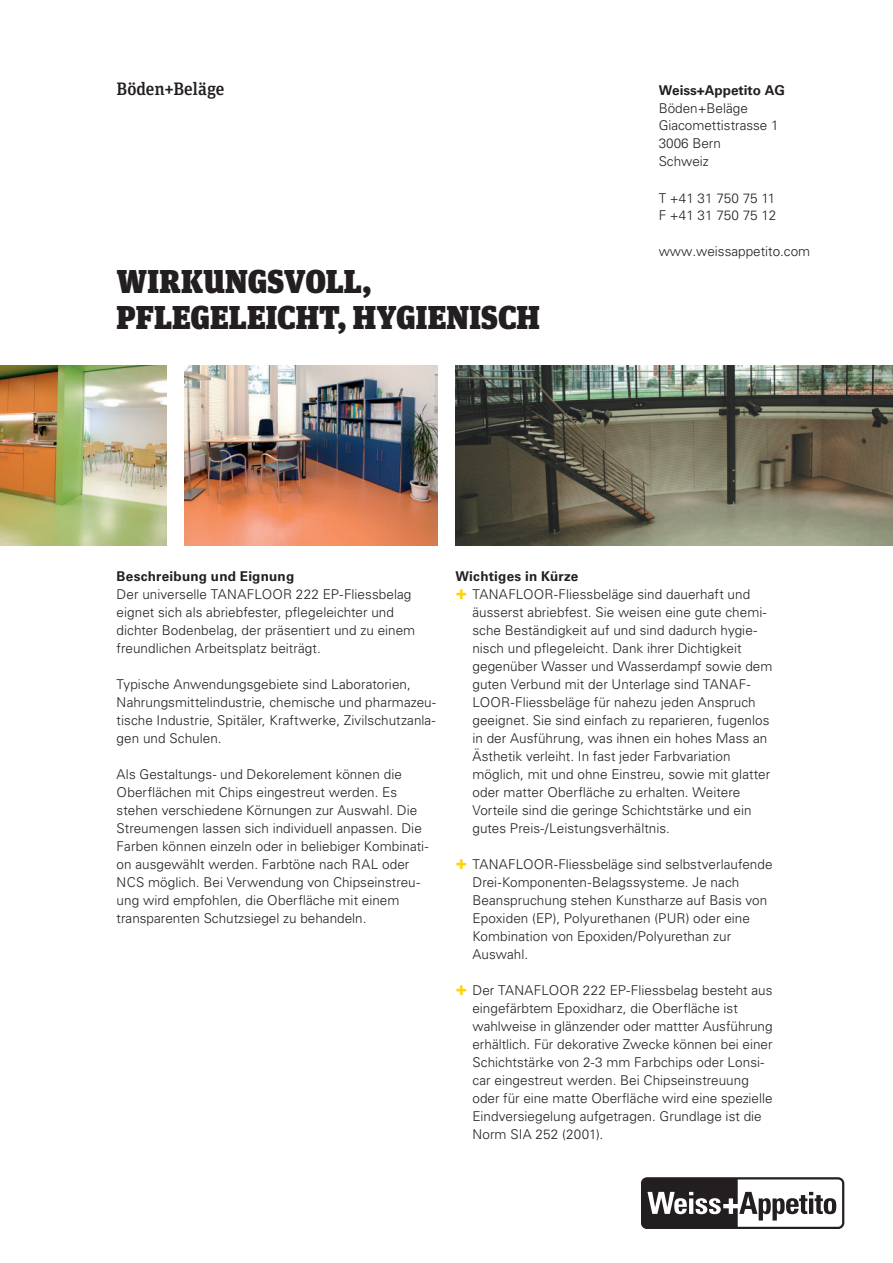
<style>
.page{position:relative;width:893px;height:1263px;background:#fff}
.page>*{position:absolute;margin:0;border:0;box-sizing:border-box;transform-origin:0 0}
.t1{font:900 33px/36px "Unit Slab OT";color:#231f20}
.t2{font:500 18px "Unit Slab OT";letter-spacing:-.005em;color:#231f20}
.t3{font:300 13.5px/18px "Univers LT Std";letter-spacing:.005em;color:#231f20}
.t4{font:700 13.5px "Univers LT Std";letter-spacing:.015em;color:#231f20}
.s1{font-weight:900;font-size:18px;color:#fed503}
</style>
<div class="page">
<img style="left:0;top:365px;width:167px;height:180px">
<img style="left:184px;top:365px;width:254px;height:180px">
<img style="left:455px;top:365px;width:438px;height:180px">
<svg style="left:641px;top:1177px;width:203px;height:52px"></svg>
<h2 class="t2" style="left:117px;top:82px;width:109px">Böden+Beläge</h2>
<h1 class="t1" style="left:117px;top:265px;width:425px">WIRKUNGSVOLL,<br>PFLEGELEICHT, HYGIENISCH</h1>
<p class="t4" style="left:659px;top:85px;width:128px">Weiss+Appetito AG</p>
<p class="t3" style="left:659px;top:100px;width:122px;line-height:17.5px">Böden+Beläge<br>Giacomettistrasse 1<br>3006 Bern<br>Schweiz</p>
<p class="t3" style="left:659px;top:189px;width:119px">T +41 31 750 75 11<br>F +41 31 750 75 12</p>
<p class="t3" style="left:659px;top:242px;width:153px">www.weissappetito.com</p>
<p class="t4" style="left:117px;top:571px;width:179px">Beschreibung und Eignung</p>
<p class="t4" style="left:455px;top:571px;width:124px">Wichtiges in Kürze</p>
<p class="t3" style="left:117px;top:585px;width:300px">Der universelle TANAFLOOR 222 EP-Fliessbelag eignet sich als abriebfester, pflegeleichter und dichter Bodenbelag, der präsentiert und zu einem freundlichen Arbeitsplatz beiträgt.</p>
<p class="t3" style="left:117px;top:675px;width:321px">Typische Anwendungsgebiete sind Laboratorien, Nahrungsmittelindustrie, chemische und pharmazeu&shy;tische Industrie, Spitäler, Kraftwerke, Zivilschutzanla&shy;gen und Schulen.</p>
<p class="t3" style="left:117px;top:765px;width:313px">Als Gestaltungs- und Dekorelement können die Oberflächen mit Chips eingestreut werden. Es stehen verschiedene Körnungen zur Auswahl. Die Streumengen lassen sich individuell anpassen. Die Farben können einzeln oder in beliebiger Kombinati&shy;on ausgewählt werden. Farbtöne nach RAL oder NCS möglich. Bei Verwendung von Chipseinstreu&shy;ung wird empfohlen, die Oberfläche mit einem transparenten Schutzsiegel zu behandeln.</p>
<p class="t3" style="left:472px;top:585px;width:302px;text-indent:-17px"><span class="s1">+</span> TANAFLOOR-Fliessbeläge sind dauerhaft und äusserst abriebfest. Sie weisen eine gute chemi&shy;sche Beständigkeit auf und sind dadurch hygie&shy;nisch und pflegeleicht. Dank ihrer Dichtigkeit gegenüber Wasser und Wasserdampf sowie dem guten Verbund mit der Unterlage sind TANAF-LOOR-Fliessbeläge für nahezu jeden Anspruch geeignet. Sie sind einfach zu reparieren, fugenlos in der Ausführung, was ihnen ein hohes Mass an Ästhetik verleiht. In fast jeder Farbvariation möglich, mit und ohne Einstreu, sowie mit glatter oder matter Oberfläche zu erhalten. Weitere Vorteile sind die geringe Schichtstärke und ein gutes Preis-/Leistungsverhältnis.</p>
<p class="t3" style="left:472px;top:855px;width:302px;text-indent:-17px"><span class="s1">+</span> TANAFLOOR-Fliessbeläge sind selbstverlaufende Drei-Komponenten-Belagssysteme. Je nach Beanspruchung stehen Kunstharze auf Basis von Epoxiden (EP), Polyurethanen (PUR) oder eine Kombination von Epoxiden/Polyurethan zur Auswahl.</p>
<p class="t3" style="left:472px;top:981px;width:302px;text-indent:-17px"><span class="s1">+</span> Der TANAFLOOR 222 EP-Fliessbelag besteht aus eingefärbtem Epoxidharz, die Oberfläche ist wahlweise in glänzender oder mattter Ausführung erhältlich. Für dekorative Zwecke können bei einer Schichtstärke von 2-3 mm Farbchips oder Lonsi&shy;car eingestreut werden. Bei Chipseinstreuung oder für eine matte Oberfläche wird eine spezielle Eindversiegelung aufgetragen. Grundlage ist die Norm SIA 252 (2001).</p>
</div>
